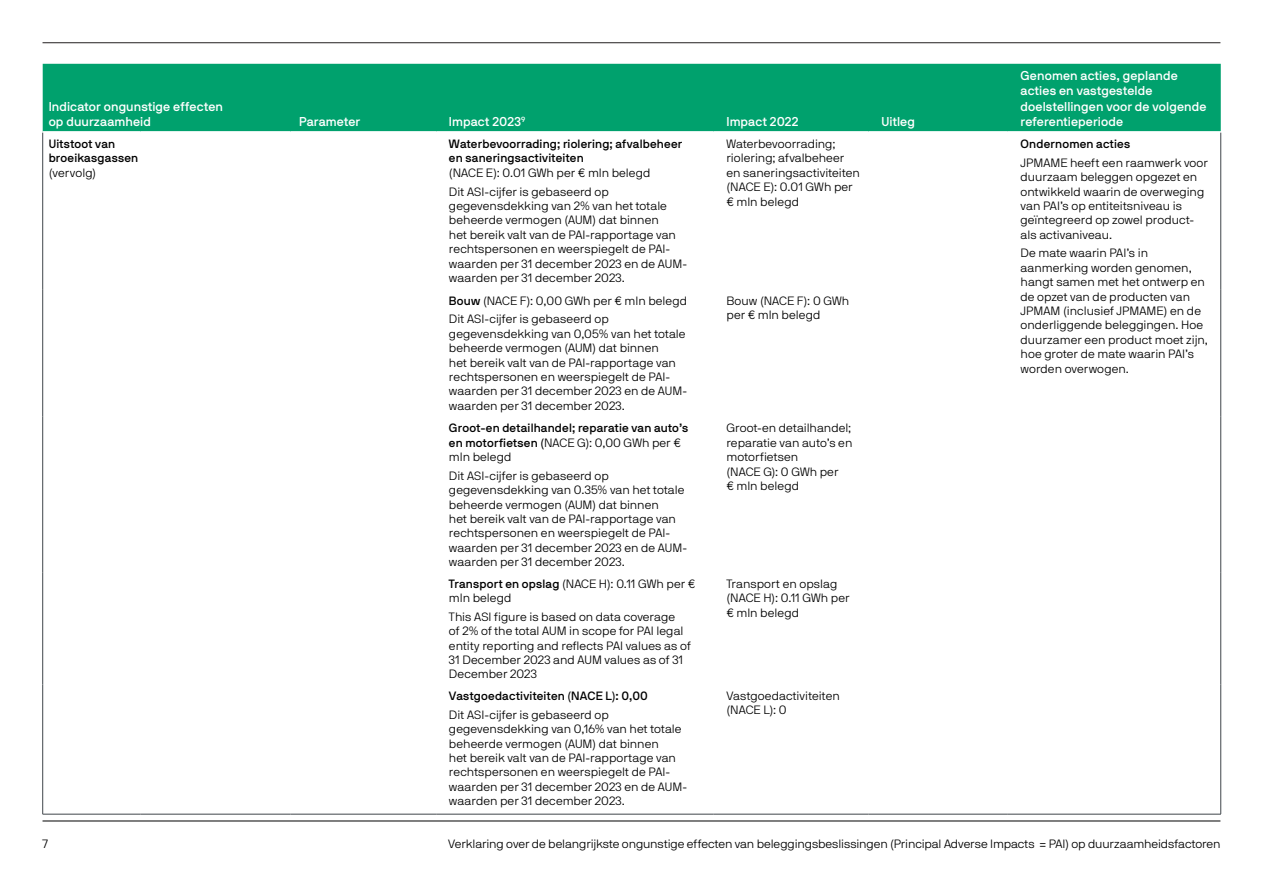
<style>
.page{position:relative;width:1263px;height:893px;background:#fff}
.page>*{position:absolute;margin:0;border:0;box-sizing:border-box;transform-origin:0 0}
.Name_-_8_10{font:12.75px/15.3px "JPMAM Pro Med";letter-spacing:.01em;color:#fff}
.Table_copy_-_8_10{font:12px/14.4px "JPMAM Pro Lig";letter-spacing:.005em;color:#000}
.Table_copy_-_8_10-2{font:12px/14.4px "JPMAM Pro Med";letter-spacing:.015em;color:#000}
.s1{font-family:"JPMAM Pro Lig"}
.s2{font-family:"JPMAM Pro Med"}
</style>
<div class="page">
<hr style="left:43px;top:821px;width:1177px;height:1px;background:#000">
<hr style="left:43px;top:42px;width:1177px;height:1px;background:#231f20">
<div style="left:43px;top:64px;width:1178px;height:67px;background:#00a16d"></div>
<hr style="left:42px;top:133px;width:1px;height:156px;background:#40464b">
<hr style="left:1220px;top:133px;width:1px;height:156px;background:#40464b">
<hr style="left:1220px;top:289px;width:1px;height:128px;background:#40464b">
<hr style="left:1220px;top:417px;width:1px;height:155px;background:#40464b">
<hr style="left:1220px;top:572px;width:1px;height:112px;background:#40464b">
<hr style="left:1220px;top:684px;width:1px;height:130px;background:#40464b">
<hr style="left:42px;top:289px;width:1px;height:128px;background:#40464b">
<hr style="left:42px;top:417px;width:1px;height:155px;background:#40464b">
<hr style="left:42px;top:572px;width:1px;height:112px;background:#40464b">
<hr style="left:42px;top:684px;width:1px;height:130px;background:#40464b">
<hr style="left:43px;top:814px;width:97px;height:1px;background:#40464b">
<hr style="left:140px;top:814px;width:151px;height:1px;background:#40464b">
<hr style="left:291px;top:814px;width:145px;height:1px;background:#40464b">
<hr style="left:436px;top:814px;width:278px;height:1px;background:#40464b">
<hr style="left:714px;top:814px;width:154px;height:1px;background:#40464b">
<hr style="left:868px;top:814px;width:140px;height:1px;background:#40464b">
<hr style="left:1008px;top:814px;width:213px;height:1px;background:#40464b">
<p class="Name_-_8_10" style="left:49px;top:98px;width:176px">Indicator ongunstige effecten op duurzaamheid</p>
<p class="Name_-_8_10" style="left:299px;top:114px;width:63px">Parameter</p>
<p class="Name_-_8_10" style="left:449px;top:114px;width:78px">Impact 2023<sup>9</sup></p>
<p class="Name_-_8_10" style="left:726px;top:114px;width:74px">Impact 2022</p>
<p class="Name_-_8_10" style="left:881px;top:114px;width:35px">Uitleg</p>
<p class="Name_-_8_10" style="left:1020px;top:68px;width:187px">Genomen acties, geplande acties en vastgestelde doelstellingen voor de volgende referentieperiode</p>
<p class="Table_copy_-_8_10-2" style="left:49px;top:137px;width:91px">Uitstoot van broeikasgassen <span class="s1">(vervolg)</span></p>
<p class="Table_copy_-_8_10-2" style="left:449px;top:137px;width:235px">Waterbevoorrading; riolering; afvalbeheer en saneringsactiviteiten<br><span class="s1">(NACE E): 0.01 GWh per € mln belegd</span></p>
<p class="Table_copy_-_8_10" style="left:449px;top:184px;width:240px">Dit ASI-cijfer is gebaseerd op gegevensdekking van 2% van het totale beheerde vermogen (AUM) dat binnen<br>het bereik valt van de PAI-rapportage van rechtspersonen en weerspiegelt de PAI&shy;waarden per 31 december 2023 en de AUM&shy;waarden per 31 december 2023.</p>
<p class="Table_copy_-_8_10" style="left:449px;top:293px;width:240px"><span class="s2">Bouw</span> (NACE F): 0,00 GWh per € mln belegd</p>
<p class="Table_copy_-_8_10" style="left:449px;top:312px;width:240px">Dit ASI-cijfer is gebaseerd op gegevensdekking van 0,05% van het totale beheerde vermogen (AUM) dat binnen<br>het bereik valt van de PAI-rapportage van rechtspersonen en weerspiegelt de PAI&shy;waarden per 31 december 2023 en de AUM&shy;waarden per 31 december 2023.</p>
<p class="Table_copy_-_8_10-2" style="left:449px;top:421px;width:241px">Groot-en detailhandel; reparatie van auto’s en motorfietsen (<span class="s1">NACE G): 0,00 GWh per € mln belegd</span></p>
<p class="Table_copy_-_8_10" style="left:449px;top:468px;width:240px">Dit ASI-cijfer is gebaseerd op gegevensdekking van 0.35% van het totale beheerde vermogen (AUM) dat binnen<br>het bereik valt van de PAI-rapportage van rechtspersonen en weerspiegelt de PAI&shy;waarden per 31 december 2023 en de AUM&shy;waarden per 31 december 2023.</p>
<p class="Table_copy_-_8_10" style="left:449px;top:576px;width:248px"><span class="s2">Transport en opslag</span> (NACE H): 0.11 GWh per € mln belegd</p>
<p class="Table_copy_-_8_10" style="left:449px;top:609px;width:243px">This ASI figure is based on data coverage<br>of 2% of the total AUM in scope for PAI legal entity reporting and reflects PAI values as of 31 December 2023 and AUM values as of 31<br>December 2023</p>
<p class="Table_copy_-_8_10-2" style="left:449px;top:689px;width:201px">Vastgoedactiviteiten (NACE L): 0,00</p>
<p class="Table_copy_-_8_10" style="left:449px;top:707px;width:240px">Dit ASI-cijfer is gebaseerd op gegevensdekking van 0,16% van het totale beheerde vermogen (AUM) dat binnen<br>het bereik valt van de PAI-rapportage van rechtspersonen en weerspiegelt de PAI&shy;waarden per 31 december 2023 en de AUM&shy;waarden per 31 december 2023.</p>
<p class="Table_copy_-_8_10" style="left:726px;top:137px;width:135px">Waterbevoorrading; riolering; afvalbeheer en saneringsactiviteiten (NACE E): 0.01 GWh per € mln belegd</p>
<p class="Table_copy_-_8_10-2" style="left:1020px;top:137px;width:111px">Ondernomen acties</p>
<p class="Table_copy_-_8_10" style="left:1020px;top:155px;width:189px">JPMAME heeft een raamwerk voor duurzaam beleggen opgezet en ontwikkeld waarin de overweging van PAI’s op entiteitsniveau is geïntegreerd op zowel product&shy;als activaniveau.</p>
<p class="Table_copy_-_8_10" style="left:1020px;top:246px;width:189px">De mate waarin PAI’s in aanmerking worden genomen, hangt samen met het ontwerp en de opzet van de producten van<br>JPMAM (inclusief JPMAME) en de onderliggende beleggingen. Hoe duurzamer een product moet zijn, hoe groter de mate waarin PAI’s worden overwogen.</p>
<p class="Table_copy_-_8_10" style="left:726px;top:293px;width:124px">Bouw (NACE F): 0 GWh per € mln belegd</p>
<p class="Table_copy_-_8_10" style="left:726px;top:421px;width:127px">Groot-en detailhandel; reparatie van auto’s en motorfietsen<br>(NACE G): 0 GWh per<br>€ mln belegd</p>
<p class="Table_copy_-_8_10" style="left:726px;top:576px;width:125px">Transport en opslag (NACE H): 0.11 GWh per € mln belegd</p>
<p class="Table_copy_-_8_10" style="left:726px;top:688px;width:115px">Vastgoedactiviteiten (NACE L): 0</p>
<p class="Table_copy_-_8_10" style="left:43px;top:837px;width:7px">7</p>
<p class="Table_copy_-_8_10" style="left:448px;top:837px;width:774px">Verklaring over de belangrijkste ongunstige effecten van beleggingsbeslissingen (Principal Adverse Impacts = PAI) op duurzaamheidsfactoren</p>
</div>
